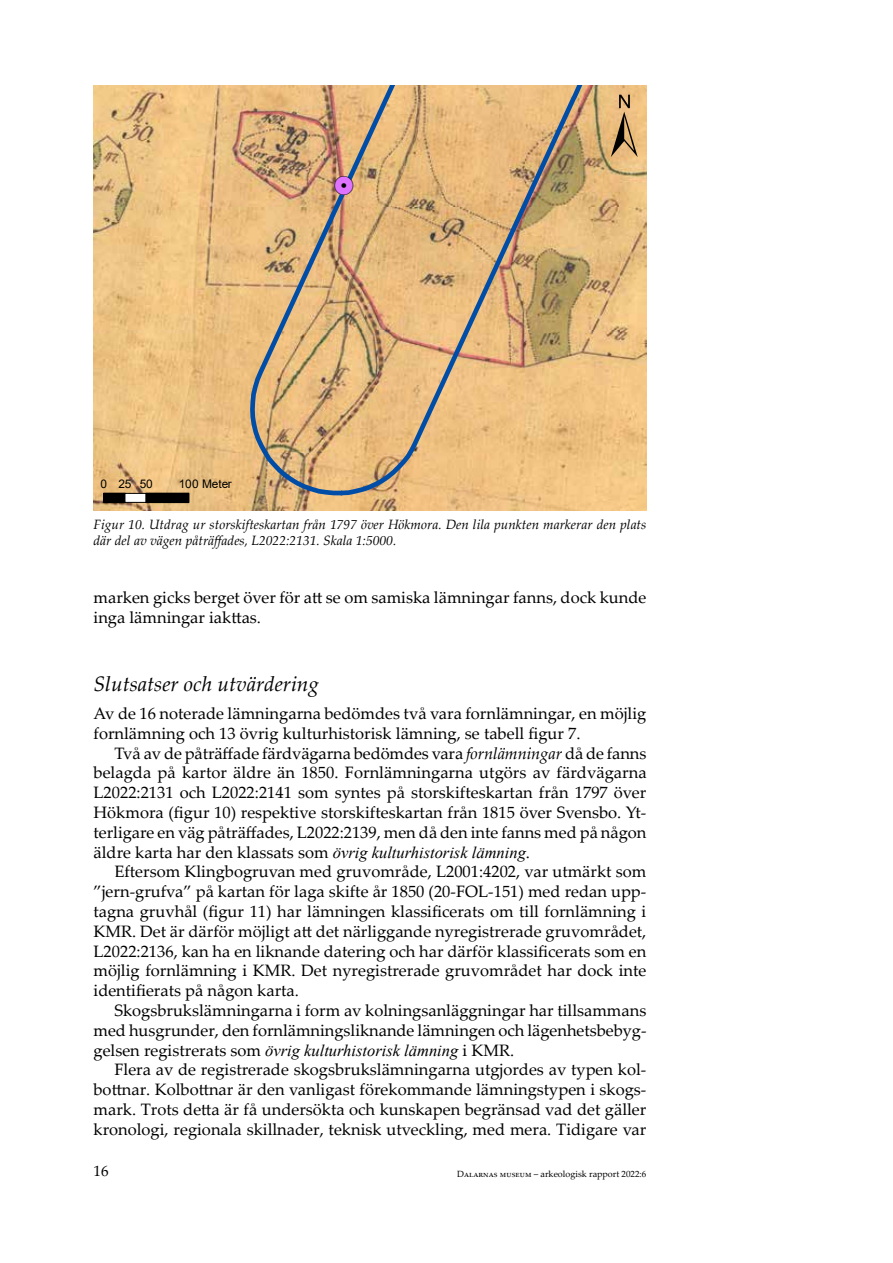
<style>
.page{position:relative;width:893px;height:1263px;background:#fff}
.page>*{position:absolute;margin:0;border:0;box-sizing:border-box;transform-origin:0 0}
.t1{font:88.5px "ESRI North";color:#000}
.t2{font:27px "ESRI Default Marker";color:#df73ff}
.t3{font:italic 21px "Palatino Linotype";color:#000}
.t4{font:16.5px/19.8px "Palatino Linotype";color:#000;text-align:justify}
.t5{font:italic 16.5px "Times New Roman";color:#000}
.t6{font:15px "Palatino Linotype";color:#000}
.t7{font:italic 13.5px/16.2px "Palatino Linotype";color:#000}
.t8{font:11.85px "Arial";letter-spacing:-.01em;color:#000}
.t9{font:9px "Palatino Linotype";color:#000}
.s1{color:#000}
.s2{font-style:italic}
.s3{font-family:"Times New Roman";font-style:italic}
.s4{font-family:"Palatino Linotype";font-style:normal}
</style>
<div class="page">
<img style="left:94px;top:85px;width:552px;height:425px">
<img style="left:248px;top:85px;width:347px;height:413px">
<div style="left:103px;top:493px;width:23px;height:10px;background:#000"></div>
<div style="left:125px;top:493px;width:22px;height:10px;background:#fff;border:1px solid #000"></div>
<div style="left:145px;top:493px;width:44px;height:10px;background:#000"></div>
<h2 class="t2" style="left:335px;top:170px;width:20px">!<span class="s1">.</span></h2>
<p class="t8" style="left:100px;top:476px;width:54px">0 25 50</p>
<p class="t8" style="left:179px;top:476px;width:55px">100 Meter</p>
<h1 class="t1" style="left:611px;top:75px;width:28px">±</h1>
<p class="t7" style="left:94px;top:516px;width:554px">Figur 10. Utdrag ur storskifteskartan från 1797 över Hökmora. Den lila punkten markerar den plats där del av vägen påträffades, L2022:2131. Skala 1:5000.</p>
<p class="t4" style="left:94px;top:587px;width:554px">marken gicks berget över för att se om samiska lämningar fanns, dock kunde inga lämningar iakttas.</p>
<p class="t3" style="left:94px;top:669px;width:227px">Slutsatser och utvärdering</p>
<p class="t4" style="left:94px;top:703px;width:554px">Av de 16 noterade lämningarna bedömdes två vara fornlämningar, en möjlig fornlämning och 13 övrig kulturhistorisk lämning, se tabell figur 7.</p>
<p class="t4" style="left:94px;top:742px;width:555px;text-indent:21px">Två av de påträffade färdvägarna bedömdes vara <span class="s2">fornlämningar</span> då de fanns belagda på kartor äldre än 1850. Fornlämningarna utgörs av färdvägarna L2022:2131 och L2022:2141 som syntes på storskifteskartan från 1797 över Hökmora (figur 10) respektive storskifteskartan från 1815 över Svensbo. Yt&shy;terligare en väg påträffades, L2022:2139, men då den inte fanns med på någon äldre karta har den klassats som <span class="s3">övrig kulturhistorisk lämning</span>.</p>
<p class="t4" style="left:94px;top:861px;width:554px;text-indent:21px">Eftersom Klingbogruvan med gruvområde, L2001:4202, var utmärkt som ”jern-grufva” på kartan för laga skifte år 1850 (20-FOL-151) med redan upp&shy;tagna gruvhål (figur 11) har lämningen klassificerats om till fornlämning i KMR. Det är därför möjligt att det närliggande nyregistrerade gruvområdet, L2022:2136, kan ha en liknande datering och har därför klassificerats som en möjlig fornlämning i KMR. Det nyregistrerade gruvområdet har dock inte identifierats på någon karta.</p>
<p class="t4" style="left:94px;top:1000px;width:555px;text-align:right">Skogsbrukslämningarna i form av kolningsanläggningar har tillsammans med husgrunder, den fornlämningsliknande lämningen och lägenhetsbebyg-</p>
<p class="t5" style="left:94px;top:1039px;width:422px"><span class="s4">gelsen registrerats som</span> övrig kulturhistorisk lämning <span class="s4">i KMR.</span></p>
<p class="t4" style="left:94px;top:1059px;width:554px;text-indent:21px">Flera av de registrerade skogsbrukslämningarna utgjordes av typen kol&shy;bottnar. Kolbottnar är den vanligast förekommande lämningstypen i skogs&shy;mark. Trots detta är få undersökta och kunskapen begränsad vad det gäller kronologi, regionala skillnader, teknisk utveckling, med mera. Tidigare var</p>
<p class="t6" style="left:94px;top:1160px;width:16px">16</p>
<p class="t9" style="left:457px;top:1168px;width:191px">Dalarnas museum – arkeologisk rapport 2022:6</p>
</div>
